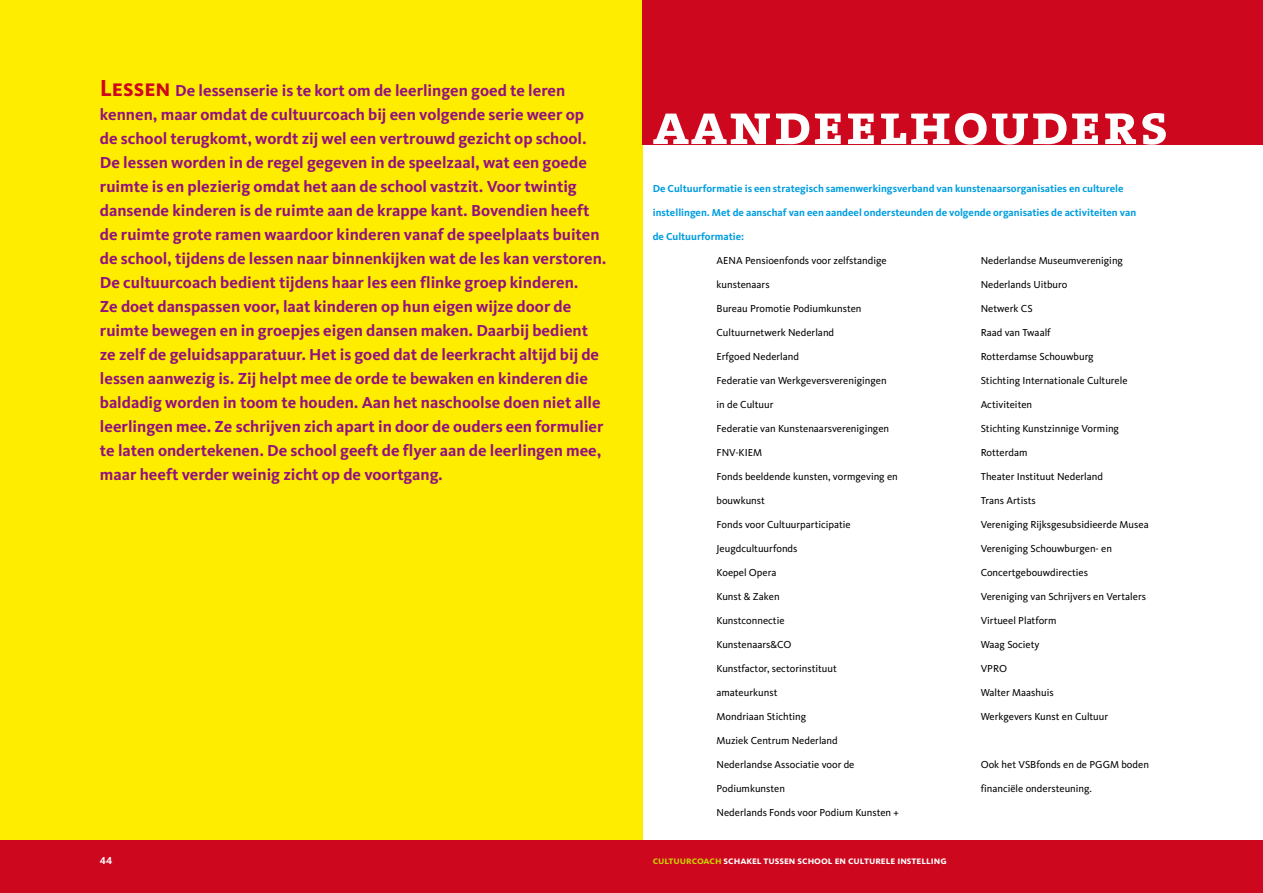
<style>
.page{position:relative;width:1263px;height:893px;background:#fff}
.page>*{position:absolute;margin:0;border:0;box-sizing:border-box;transform-origin:0 0}
.t1{font:58.5px "The Serif Bold Caps";letter-spacing:.03em;color:#fff}
.t2{font:700 16.5px/24px "Kievit";color:#93117e}
.t3{font:10.5px "Kievit";color:#000}
.t4{font:700 10.5px "Kievit";color:#009ee0}
.t5{font:10.5px "Kievit Bold SC";color:#fff}
.s1{font-family:"Kievit Bold SC";font-weight:400;font-size:24px;color:#cd071e}
.s2{color:#c9d200}
</style>
<div class="page">
<div style="left:0;top:0;width:642px;height:893px;background:#ffed00"></div>
<div style="left:0;top:840px;width:1263px;height:53px;background:#cd071e"></div>
<div style="left:642px;top:0;width:621px;height:144px;background:#cd071e"></div>
<p class="t2" style="left:100px;top:78px;width:508px"><span class="s1">Lessen</span> De lessenserie is te kort om de leerlingen goed te leren kennen, maar omdat de cultuurcoach bij een volgende serie weer op<br>de school terugkomt, wordt zij wel een vertrouwd gezicht op school.<br>De lessen worden in de regel gegeven in de speelzaal, wat een goede ruimte is en plezierig omdat het aan de school vastzit. Voor twintig dansende kinderen is de ruimte aan de krappe kant. Bovendien heeft de ruimte grote ramen waardoor kinderen vanaf de speelplaats buiten de school, tijdens de lessen naar binnenkijken wat de les kan verstoren.<br>De cultuurcoach bedient tijdens haar les een flinke groep kinderen.<br>Ze doet danspassen voor, laat kinderen op hun eigen wijze door de ruimte bewegen en in groepjes eigen dansen maken. Daarbij bedient ze zelf de geluidsapparatuur. Het is goed dat de leerkracht altijd bij de lessen aanwezig is. Zij helpt mee de orde te bewaken en kinderen die baldadig worden in toom te houden. Aan het naschoolse doen niet alle leerlingen mee. Ze schrijven zich apart in door de ouders een formulier te laten ondertekenen. De school geeft de flyer aan de leerlingen mee, maar heeft verder weinig zicht op de voortgang.</p>
<h1 class="t1" style="left:653px;top:75px;width:517px">aandeelhouders</h1>
<p class="t4" style="left:653px;top:182px;width:472px">De Cultuurformatie is een strategisch samenwerkingsverband van kunstenaarsorganisaties en culturele</p>
<p class="t4" style="left:653px;top:206px;width:485px">instellingen. Met de aanschaf van een aandeel ondersteunden de volgende organisaties de activiteiten van</p>
<p class="t4" style="left:653px;top:230px;width:93px">de Cultuurformatie:</p>
<p class="t3" style="left:716px;top:255px;width:172px">AENA Pensioenfonds voor zelfstandige</p>
<p class="t3" style="left:716px;top:279px;width:55px">kunstenaars</p>
<p class="t3" style="left:716px;top:303px;width:146px">Bureau Promotie Podiumkunsten</p>
<p class="t3" style="left:716px;top:327px;width:119px">Cultuurnetwerk Nederland</p>
<p class="t3" style="left:716px;top:351px;width:84px">Erfgoed Nederland</p>
<p class="t3" style="left:716px;top:375px;width:172px">Federatie van Werkgeversverenigingen</p>
<p class="t3" style="left:716px;top:399px;width:58px">in de Cultuur</p>
<p class="t3" style="left:716px;top:423px;width:174px">Federatie van Kunstenaarsverenigingen</p>
<p class="t3" style="left:716px;top:447px;width:47px">FNV-KIEM</p>
<p class="t3" style="left:716px;top:471px;width:183px">Fonds beeldende kunsten, vormgeving en</p>
<p class="t3" style="left:716px;top:495px;width:50px">bouwkunst</p>
<p class="t3" style="left:716px;top:519px;width:136px">Fonds voor Cultuurparticipatie</p>
<p class="t3" style="left:716px;top:543px;width:82px">Jeugdcultuurfonds</p>
<p class="t3" style="left:716px;top:567px;width:61px">Koepel Opera</p>
<p class="t3" style="left:716px;top:591px;width:65px">Kunst &amp; Zaken</p>
<p class="t3" style="left:716px;top:615px;width:70px">Kunstconnectie</p>
<p class="t3" style="left:716px;top:639px;width:76px">Kunstenaars&amp;CO</p>
<p class="t3" style="left:716px;top:663px;width:122px">Kunstfactor, sectorinstituut</p>
<p class="t3" style="left:716px;top:687px;width:62px">amateurkunst</p>
<p class="t3" style="left:716px;top:711px;width:91px">Mondriaan Stichting</p>
<p class="t3" style="left:716px;top:735px;width:123px">Muziek Centrum Nederland</p>
<p class="t3" style="left:716px;top:759px;width:139px">Nederlandse Associatie voor de</p>
<p class="t3" style="left:716px;top:783px;width:70px">Podiumkunsten</p>
<p class="t3" style="left:716px;top:807px;width:184px">Nederlands Fonds voor Podium Kunsten +</p>
<p class="t3" style="left:981px;top:255px;width:144px">Nederlandse Museumvereniging</p>
<p class="t3" style="left:981px;top:279px;width:88px">Nederlands Uitburo</p>
<p class="t3" style="left:981px;top:303px;width:53px">Netwerk CS</p>
<p class="t3" style="left:981px;top:327px;width:72px">Raad van Twaalf</p>
<p class="t3" style="left:981px;top:351px;width:115px">Rotterdamse Schouwburg</p>
<p class="t3" style="left:981px;top:375px;width:148px">Stichting Internationale Culturele</p>
<p class="t3" style="left:981px;top:399px;width:53px">Activiteiten</p>
<p class="t3" style="left:981px;top:423px;width:140px">Stichting Kunstzinnige Vorming</p>
<p class="t3" style="left:981px;top:447px;width:48px">Rotterdam</p>
<p class="t3" style="left:981px;top:471px;width:124px">Theater Instituut Nederland</p>
<p class="t3" style="left:981px;top:495px;width:57px">Trans Artists</p>
<p class="t3" style="left:981px;top:519px;width:169px">Vereniging Rijksgesubsidieerde Musea</p>
<p class="t3" style="left:981px;top:543px;width:133px">Vereniging Schouwburgen- en</p>
<p class="t3" style="left:981px;top:567px;width:109px">Concertgebouwdirecties</p>
<p class="t3" style="left:981px;top:591px;width:167px">Vereniging van Schrijvers en Vertalers</p>
<p class="t3" style="left:981px;top:615px;width:77px">Virtueel Platform</p>
<p class="t3" style="left:981px;top:639px;width:60px">Waag Society</p>
<p class="t3" style="left:981px;top:663px;width:28px">VPRO</p>
<p class="t3" style="left:981px;top:687px;width:74px">Walter Maashuis</p>
<p class="t3" style="left:981px;top:711px;width:129px">Werkgevers Kunst en Cultuur</p>
<p class="t3" style="left:981px;top:759px;width:170px">Ook het VSBfonds en de PGGM boden</p>
<p class="t3" style="left:981px;top:783px;width:113px">financiële ondersteuning.</p>
<p class="t5" style="left:100px;top:854px;width:14px">44</p>
<p class="t5" style="left:653px;top:854px;width:295px"><span class="s2">cultuurcoach</span> schakel tussen school en culturele instelling</p>
</div>
